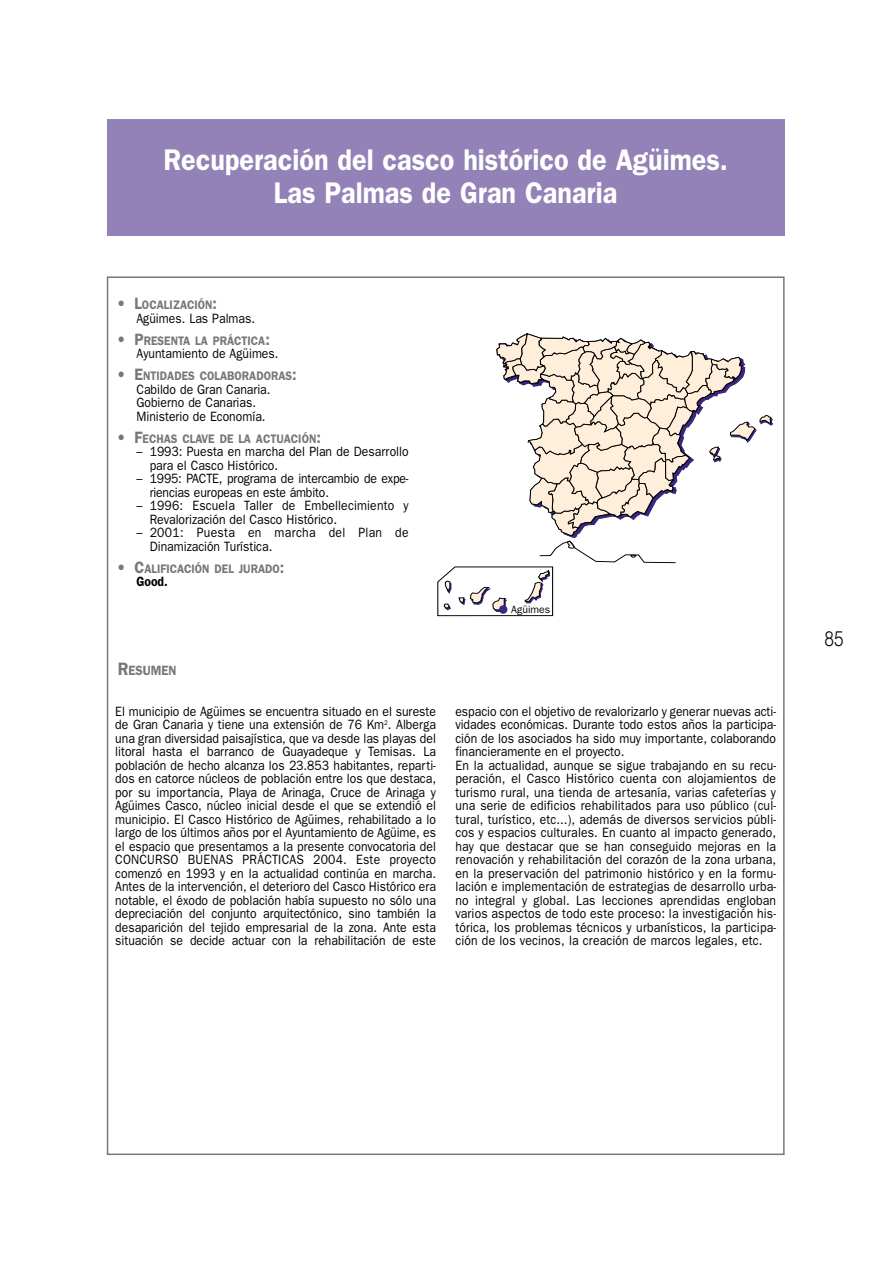
<style>
.page{position:relative;width:893px;height:1262px;background:#fff}
.page>*{position:absolute;margin:0;border:0;box-sizing:border-box;transform-origin:0 0}
.t1{font:600 30px/33px "Franklin Gothic";color:#fff;text-align:center;scale:.9 1}
.t2{font:300 21px "Helvetica";color:#000;scale:.82 1}
.t3{font:13.5px/13.5px "Franklin Gothic";letter-spacing:.01em;color:#000;scale:.9 1}
.t4{font:13.5px/13.5px "Franklin Gothic";letter-spacing:-.01em;color:#000;scale:.9 1}
.t5{font:600 13.5px "Franklin Gothic";color:#777;scale:.9 1}
.t6{font:600 13.5px "Franklin Gothic";color:#000;scale:.9 1}
.t7{font:600 12.3px "Franklin Gothic";color:#777;scale:.9 1}
.t8{font:10.5px "Franklin Gothic";color:#000}
.s1{font-size:16.5px}
.s2{font-size:18px}
</style>
<div class="page">
<svg style="left:437px;top:333px;width:336px;height:283px"></svg>
<div style="left:107px;top:119px;width:677px;height:116px;background:#9282b8"></div>
<div style="left:499px;top:605px;width:8px;height:9px;background:#3a2784;border-radius:50%"></div>
<h1 class="t1" style="left:163px;top:146px;width:629px">Recuperación del casco histórico de Agüimes.<br>Las Palmas de Gran Canaria</h1>
<p class="t7" style="left:117px;top:301px;width:113px"><span class="s1">• L</span>OCALIZACIÓN<span class="s1">:</span></p>
<p class="t3" style="left:136px;top:312px;width:133px">Agüimes. Las Palmas.</p>
<p class="t7" style="left:117px;top:336px;width:171px"><span class="s1">• P</span>RESENTA LA PRÁCTICA<span class="s1">:</span></p>
<p class="t3" style="left:136px;top:348px;width:159px">Ayuntamiento de Agüimes.</p>
<p class="t7" style="left:117px;top:372px;width:201px"><span class="s1">• E</span>NTIDADES COLABORADORAS<span class="s1">:</span></p>
<p class="t3" style="left:136px;top:383px;width:150px">Cabildo de Gran Canaria.<br>Gobierno de Canarias.<br>Ministerio de Economía.</p>
<p class="t7" style="left:117px;top:434px;width:228px"><span class="s1">• F</span>ECHAS CLAVE DE LA ACTUACIÓN<span class="s1">:</span></p>
<p class="t3" style="left:150px;top:446px;width:289px;text-indent:-13px">– 1993: Puesta en marcha del Plan de Desarrollo para el Casco Histórico.</p>
<p class="t4" style="left:150px;top:473px;width:289px;text-indent:-13px">– 1995: PACTE, programa de intercambio de expe&shy;riencias europeas en este ámbito.</p>
<p class="t3" style="left:150px;top:500px;width:289px;text-indent:-13px">– 1996: Escuela Taller de Embellecimiento y<br>Revalorización del Casco Histórico.</p>
<p class="t3" style="left:150px;top:527px;width:289px;text-indent:-13px">– 2001: Puesta en marcha del Plan de<br>Dinamización Turística.</p>
<p class="t7" style="left:117px;top:564px;width:188px"><span class="s1">• C</span>ALIFICACIÓN DEL JURADO<span class="s1">:</span></p>
<p class="t6" style="left:136px;top:577px;width:36px">Good.</p>
<p class="t5" style="left:118px;top:665px;width:67px"><span class="s2">R</span>ESUMEN</p>
<p class="t8" style="left:511px;top:606px;width:41px">Agüimes</p>
<p class="t3" style="left:115px;top:705px;width:358px;text-align:justify">El municipio de Agüimes se encuentra situado en el sureste de Gran Canaria y tiene una extensión de 76 Km<sup>2</sup>. Alberga una gran diversidad paisajística, que va desde las playas del litoral hasta el barranco de Guayadeque y Temisas. La población de hecho alcanza los 23.853 habitantes, reparti&shy;dos en catorce núcleos de población entre los que destaca, por su importancia, Playa de Arinaga, Cruce de Arinaga y Agüimes Casco, núcleo inicial desde el que se extendió el municipio. El Casco Histórico de Agüimes, rehabilitado a lo largo de los últimos años por el Ayuntamiento de Agüime, es el espacio que presentamos a la presente convocatoria del CONCURSO BUENAS PRÁCTICAS 2004. Este proyecto comenzó en 1993 y en la actualidad continúa en marcha.<br>Antes de la intervención, el deterioro del Casco Histórico era notable, el éxodo de población había supuesto no sólo una depreciación del conjunto arquitectónico, sino también la desaparición del tejido empresarial de la zona. Ante esta situación se decide actuar con la rehabilitación de este</p>
<p class="t3" style="left:455px;top:705px;width:358px">espacio con el objetivo de revalorizarlo y generar nuevas acti&shy;vidades económicas. Durante todo estos años la participa&shy;ción de los asociados ha sido muy importante, colaborando financieramente en el proyecto.<br>En la actualidad, aunque se sigue trabajando en su recu&shy;peración, el Casco Histórico cuenta con alojamientos de turismo rural, una tienda de artesanía, varias cafeterías y una serie de edificios rehabilitados para uso público (cul&shy;tural, turístico, etc...), además de diversos servicios públi&shy;cos y espacios culturales. En cuanto al impacto generado, hay que destacar que se han conseguido mejoras en la renovación y rehabilitación del corazón de la zona urbana, en la preservación del patrimonio histórico y en la formu&shy;lación e implementación de estrategias de desarrollo urba&shy;no integral y global. Las lecciones aprendidas engloban varios aspectos de todo este proceso: la investigación his&shy;tórica, los problemas técnicos y urbanísticos, la participa&shy;ción de los vecinos, la creación de marcos legales, etc.</p>
<h2 class="t2" style="left:824px;top:631px;width:25px">85</h2>
</div>
